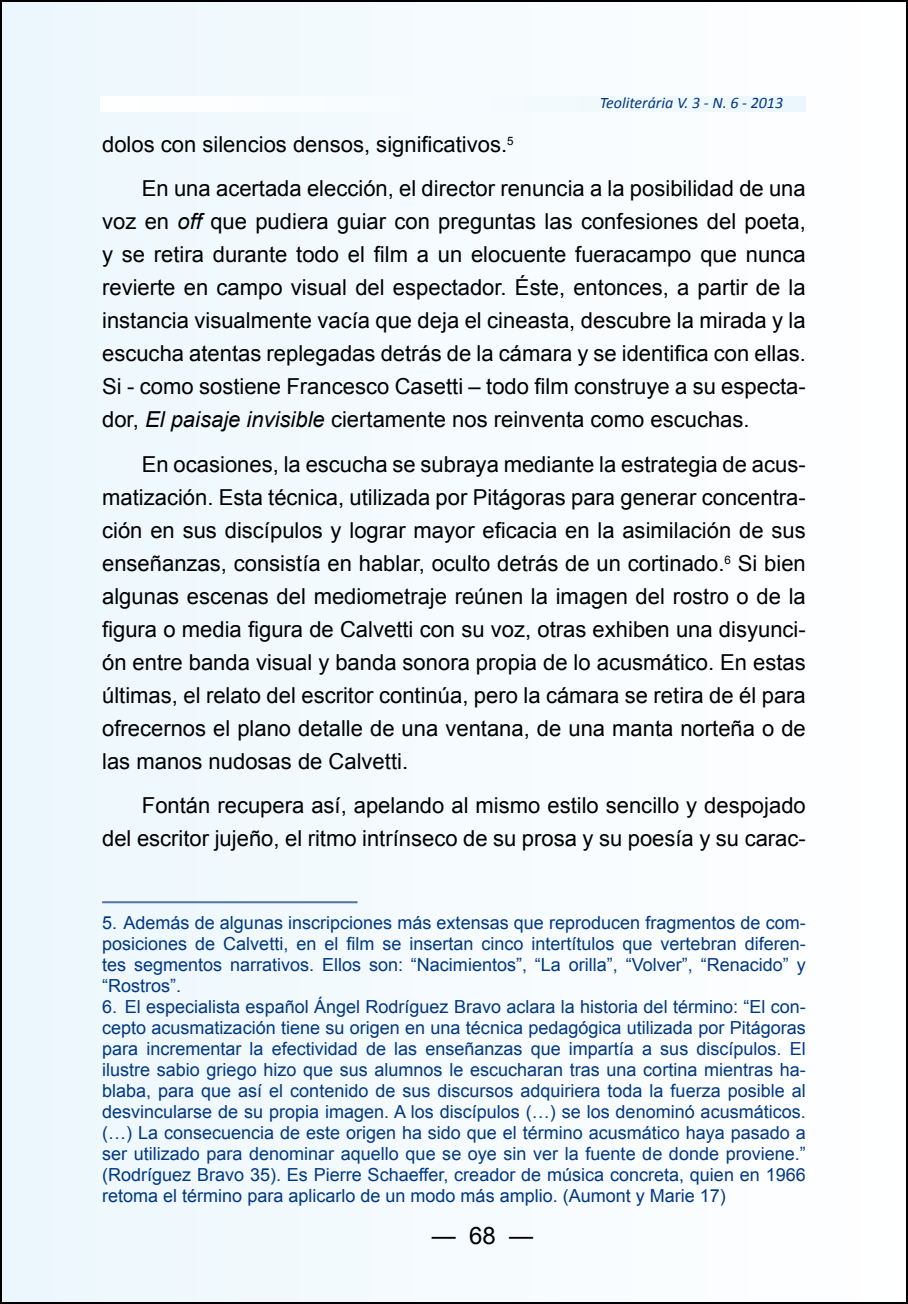
<style>
.page{position:relative;width:908px;height:1304px;background:#fff}
.page>*{position:absolute;margin:0;border:0;box-sizing:border-box;transform-origin:0 0}
.t1{font:24px "Arial";color:#000}
.t2{font:22px/33px "Arial";color:#000;text-align:justify}
.t3{font:18px/21px "Arial";color:#003882;text-align:justify}
.t4{font:italic 16px "Calibri";color:#003882}
.s1{font-style:italic}
</style>
<div class="page">
<div style="left:1px;top:1px;width:905px;height:1302px;background:#f5fbfe"></div>
<hr style="left:102px;top:901px;width:255px;height:2px;background:#4d74a8">
<p class="t4" style="left:599px;top:93px;width:185px">Teoliterária V. 3 - N. 6 - 2013</p>
<p class="t2" style="left:142px;top:122px;width:665px;line-height:44.4px;text-indent:-40px">dolos con silencios densos, significativos.<sup>5<br></sup>En una acertada elección, el director renuncia a la posibilidad de una</p>
<p class="t2" style="left:102px;top:205px;width:704px">voz en <span class="s1">off</span> que pudiera guiar con preguntas las confesiones del poeta, y se retira durante todo el film a un elocuente fueracampo que nunca revierte en campo visual del espectador. Éste, entonces, a partir de la instancia visualmente vacía que deja el cineasta, descubre la mirada y la escucha atentas replegadas detrás de la cámara y se identifica con ellas.<br>Si - como sostiene Francesco Casetti – todo film construye a su especta&shy;dor, <span class="s1">El paisaje invisible</span> ciertamente nos reinventa como escuchas.</p>
<p class="t2" style="left:102px;top:448px;width:705px;text-indent:40px">En ocasiones, la escucha se subraya mediante la estrategia de acus&shy;matización. Esta técnica, utilizada por Pitágoras para generar concentra&shy;ción en sus discípulos y lograr mayor eficacia en la asimilación de sus enseñanzas, consistía en hablar, oculto detrás de un cortinado.<sup>6</sup> Si bien algunas escenas del mediometraje reúnen la imagen del rostro o de la figura o media figura de Calvetti con su voz, otras exhiben una disyunci&shy;ón entre banda visual y banda sonora propia de lo acusmático. En estas últimas, el relato del escritor continúa, pero la cámara se retira de él para ofrecernos el plano detalle de una ventana, de una manta norteña o de las manos nudosas de Calvetti.</p>
<p class="t2" style="left:102px;top:789px;width:704px;text-align:right">Fontán recupera así, apelando al mismo estilo sencillo y despojado<br>del escritor jujeño, el ritmo intrínseco de su prosa y su poesía y su carac-</p>
<p class="t3" style="left:102px;top:912px;width:704px">5. Además de algunas inscripciones más extensas que reproducen fragmentos de com&shy;posiciones de Calvetti, en el film se insertan cinco intertítulos que vertebran diferen&shy;tes segmentos narrativos. Ellos son: “Nacimientos”, “La orilla”, “Volver”, “Renacido” y “Rostros”.</p>
<p class="t3" style="left:102px;top:996px;width:705px">6. El especialista español Ángel Rodríguez Bravo aclara la historia del término: “El con&shy;cepto acusmatización tiene su origen en una técnica pedagógica utilizada por Pitágoras para incrementar la efectividad de las enseñanzas que impartía a sus discípulos. El ilustre sabio griego hizo que sus alumnos le escucharan tras una cortina mientras ha&shy;blaba, para que así el contenido de sus discursos adquiriera toda la fuerza posible al desvincularse de su propia imagen. A los discípulos (…) se los denominó acusmáticos. (…) La consecuencia de este origen ha sido que el término acusmático haya pasado a ser utilizado para denominar aquello que se oye sin ver la fuente de donde proviene.” (Rodríguez Bravo 35). Es Pierre Schaeffer, creador de música concreta, quien en 1966 retoma el término para aplicarlo de un modo más amplio. (Aumont y Marie 17)</p>
<p class="t1" style="left:431px;top:1219px;width:103px">— 68 —</p>
</div>
